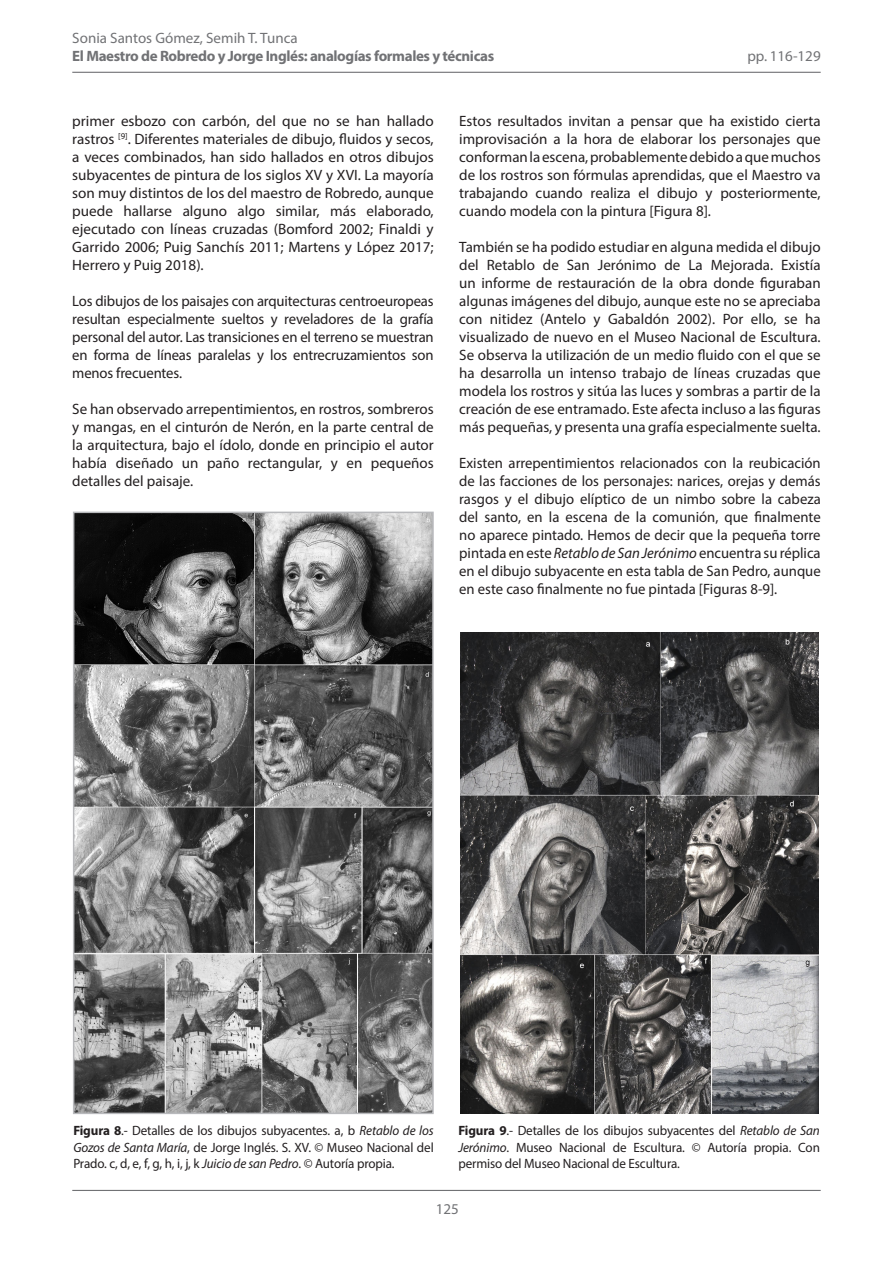
<style>
.page{position:relative;width:893px;height:1263px;background:#fff}
.page>*{position:absolute;margin:0;border:0;box-sizing:border-box;transform-origin:0 0}
.Tipo_de_texto{font:15px/18px "Myriad Pro";color:#231f20;text-align:justify}
.t1{font:700 15px "Myriad Pro";letter-spacing:-.025em;color:#717275}
.t2{font:15px "Myriad Pro";color:#717275}
.Pies_de_foto{font:13.5px/16.5px "Myriad Pro";letter-spacing:-.01em;color:#231f20;text-align:justify}
.s1{font-style:italic}
.s2{font-weight:700}
</style>
<div class="page">
<hr style="left:72px;top:72px;width:749px;height:1px;background:#717275">
<hr style="left:72px;top:1190px;width:749px;height:1px;background:#717275">
<img style="left:76px;top:515px;width:355px;height:596px">
<div style="left:73px;top:512px;width:361px;height:602px;border:2px solid #b8b9bc"></div>
<img style="left:460px;top:632px;width:359px;height:481px">
<p class="t2" style="left:72px;top:29px;width:227px">Sonia Santos Gómez, Semih T. Tunca</p>
<p class="t1" style="left:72px;top:46px;width:423px">El Maestro de Robredo y Jorge Inglés: analogías formales y técnicas</p>
<p class="t2" style="left:747px;top:47px;width:75px">pp. 116-129</p>
<p class="Tipo_de_texto" style="left:72px;top:112px;width:363px">primer esbozo con carbón, del que no se han hallado rastros <sup>[9]</sup>. Diferentes materiales de dibujo, fluidos y secos, a veces combinados, han sido hallados en otros dibujos subyacentes de pintura de los siglos XV y XVI. La mayoría son muy distintos de los del maestro de Robredo, aunque puede hallarse alguno algo similar, más elaborado, ejecutado con líneas cruzadas (Bomford 2002; Finaldi y Garrido 2006; Puig Sanchís 2011; Martens y López 2017; Herrero y Puig 2018).</p>
<p class="Tipo_de_texto" style="left:72px;top:292px;width:363px">Los dibujos de los paisajes con arquitecturas centroeuropeas resultan especialmente sueltos y reveladores de la grafía personal del autor. Las transiciones en el terreno se muestran en forma de líneas paralelas y los entrecruzamientos son menos frecuentes.</p>
<p class="Tipo_de_texto" style="left:72px;top:400px;width:363px">Se han observado arrepentimientos, en rostros, sombreros y mangas, en el cinturón de Nerón, en la parte central de la arquitectura, bajo el ídolo, donde en principio el autor había diseñado un paño rectangular, y en pequeños detalles del paisaje.</p>
<p class="Tipo_de_texto" style="left:459px;top:112px;width:363px">Estos resultados invitan a pensar que ha existido cierta improvisación a la hora de elaborar los personajes que conforman la escena, probablemente debido a que muchos de los rostros son fórmulas aprendidas, que el Maestro va trabajando cuando realiza el dibujo y posteriormente, cuando modela con la pintura [Figura 8].</p>
<p class="Tipo_de_texto" style="left:459px;top:238px;width:363px">También se ha podido estudiar en alguna medida el dibujo del Retablo de San Jerónimo de La Mejorada. Existía un informe de restauración de la obra donde figuraban algunas imágenes del dibujo, aunque este no se apreciaba con nitidez (Antelo y Gabaldón 2002). Por ello, se ha visualizado de nuevo en el Museo Nacional de Escultura.<br>Se observa la utilización de un medio fluido con el que se ha desarrolla un intenso trabajo de líneas cruzadas que modela los rostros y sitúa las luces y sombras a partir de la creación de ese entramado. Este afecta incluso a las figuras más pequeñas, y presenta una grafía especialmente suelta.</p>
<p class="Tipo_de_texto" style="left:459px;top:454px;width:363px">Existen arrepentimientos relacionados con la reubicación de las facciones de los personajes: narices, orejas y demás rasgos y el dibujo elíptico de un nimbo sobre la cabeza del santo, en la escena de la comunión, que finalmente no aparece pintado. Hemos de decir que la pequeña torre pintada en este <span class="s1">Retablo de San Jerónimo</span> encuentra su réplica en el dibujo subyacente en esta tabla de San Pedro, aunque en este caso finalmente no fue pintada [Figuras 8-9].</p>
<p class="Pies_de_foto" style="left:73px;top:1122px;width:362px"><span class="s2">Figura 8</span>.- Detalles de los dibujos subyacentes. a, b <span class="s1">Retablo de los Gozos de Santa María</span>, de Jorge Inglés. S. XV. © Museo Nacional del Prado. c, d, e, f, g, h, i, j, k <span class="s1">Juicio de san Pedro</span>. © Autoría propia.</p>
<p class="Pies_de_foto" style="left:458px;top:1122px;width:363px"><span class="s2">Figura 9</span>.- Detalles de los dibujos subyacentes del <span class="s1">Retablo de San Jerónimo</span>. Museo Nacional de Escultura. © Autoría propia. Con permiso del Museo Nacional de Escultura.</p>
<p class="t2" style="left:436px;top:1200px;width:25px">125</p>
</div>
